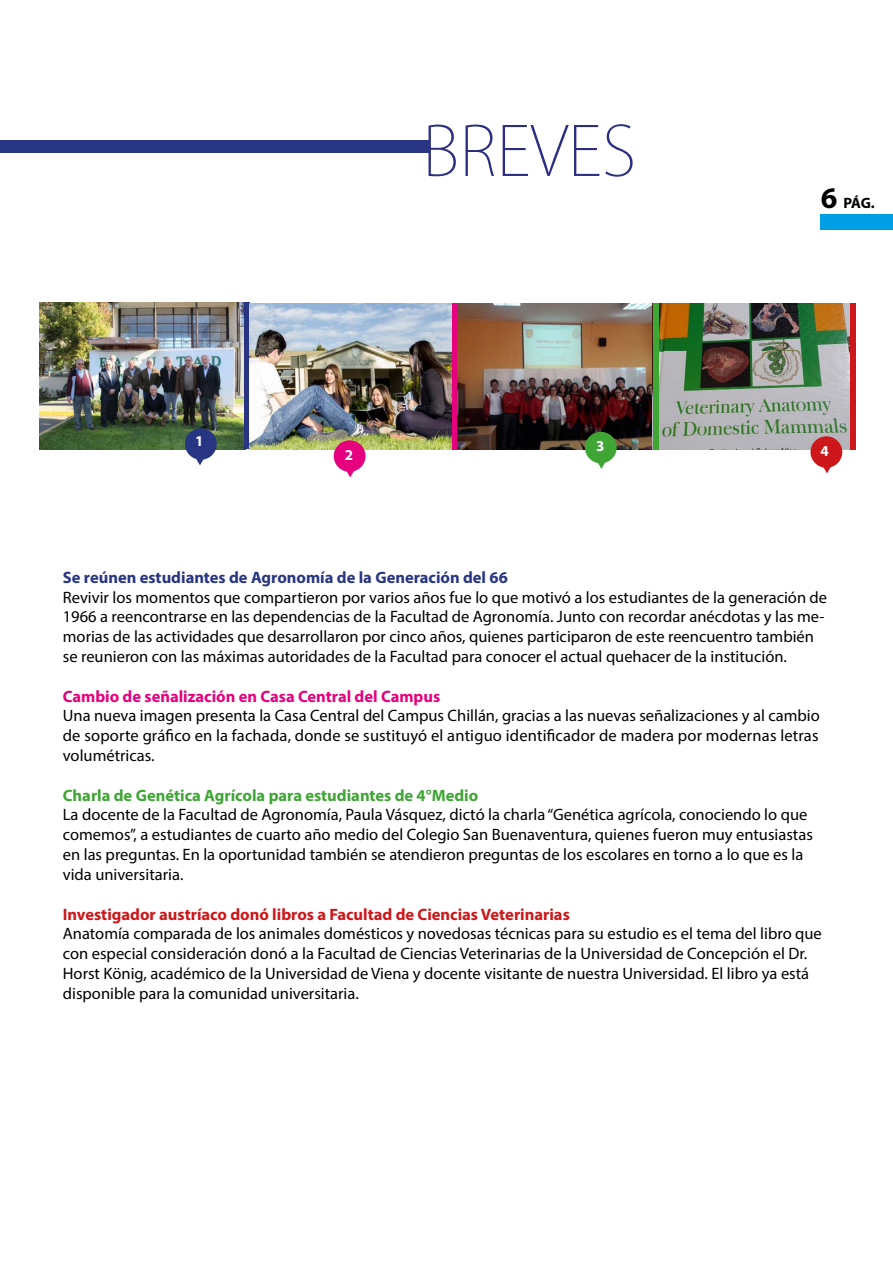
<style>
.page{position:relative;width:893px;height:1276px;background:#fff}
.page>*{position:absolute;margin:0;border:0;box-sizing:border-box;transform-origin:0 0}
.t1{font:200 67.5px "Koz Go Pr 6 N";color:#2d2e83}
.t2{font:16.5px/19.8px "Myriad Pro";color:#000}
.t3{font:700 16.5px "Myriad Pro";color:#cd171a}
.t4{font:700 16.5px "Myriad Pro";color:#283583}
.t5{font:700 16.5px "Myriad Pro";color:#3fa535}
.t6{font:700 16.5px "Myriad Pro";color:#e6007d}
.t7{font:700 15px "Myriad Pro";color:#000}
.t8{font:700 15px "Myriad Pro";color:#fff}
.s1{font-size:30px}
</style>
<div class="page">
<img style="left:457px;top:303px;width:393px;height:146px">
<img style="left:40px;top:302px;width:205px;height:147px">
<div style="left:0;top:140px;width:430px;height:13px;background:#283583"></div>
<div style="left:585px;top:432px;width:32px;height:31px;background:#3fa535;border-radius:50%"></div>
<svg style="left:595px;top:461px;width:13px;height:8px"></svg>
<div style="left:185px;top:428px;width:32px;height:32px;background:#283583;border-radius:50%"></div>
<svg style="left:193px;top:457px;width:13px;height:8px"></svg>
<div style="left:653px;top:303px;width:5px;height:146px;background:#3fa535"></div>
<div style="left:451px;top:303px;width:6px;height:146px;background:#e6007d"></div>
<div style="left:244px;top:303px;width:5px;height:146px;background:#283583"></div>
<div style="left:850px;top:303px;width:6px;height:146px;background:#cd171a"></div>
<div style="left:810px;top:436px;width:32px;height:32px;background:#cd171a;border-radius:50%"></div>
<svg style="left:820px;top:466px;width:13px;height:7px"></svg>
<img style="left:249px;top:303px;width:202px;height:146px">
<div style="left:334px;top:440px;width:31px;height:32px;background:#e6007d;border-radius:50%"></div>
<svg style="left:344px;top:470px;width:13px;height:7px"></svg>
<div style="left:821px;top:214px;width:72px;height:15px;background:#009fe3"></div>
<p class="t8" style="left:195px;top:431px;width:10px">1</p>
<h1 class="t1" style="left:422px;top:113px;width:215px">BREVES</h1>
<p class="t8" style="left:345px;top:445px;width:10px">2</p>
<p class="t8" style="left:596px;top:436px;width:10px">3</p>
<p class="t7" style="left:821px;top:194px;width:56px"><span class="s1">6</span> PÁG.</p>
<p class="t8" style="left:820px;top:441px;width:10px">4</p>
<p class="t4" style="left:63px;top:566px;width:446px">Se reúnen estudiantes de Agronomía de la Generación del 66</p>
<p class="t2" style="left:63px;top:587px;width:766px">Revivir los momentos que compartieron por varios años fue lo que motivó a los estudiantes de la generación de 1966 a reencontrarse en las dependencias de la Facultad de Agronomía. Junto con recordar anécdotas y las me&shy;morias de las actividades que desarrollaron por cinco años, quienes participaron de este reencuentro también se reunieron con las máximas autoridades de la Facultad para conocer el actual quehacer de la institución.</p>
<p class="t6" style="left:63px;top:685px;width:379px">Cambio de señalización en Casa Central del Campus</p>
<p class="t2" style="left:63px;top:706px;width:758px;text-align:justify">Una nueva imagen presenta la Casa Central del Campus Chillán, gracias a las nuevas señalizaciones y al cambio de soporte gráfico en la fachada, donde se sustituyó el antiguo identificador de madera por modernas letras volumétricas.</p>
<p class="t5" style="left:63px;top:784px;width:417px">Charla de Genética Agrícola para estudiantes de 4°Medio</p>
<p class="t2" style="left:63px;top:805px;width:751px">La docente de la Facultad de Agronomía, Paula Vásquez, dictó la charla “Genética agrícola, conociendo lo que comemos”, a estudiantes de cuarto año medio del Colegio San Buenaventura, quienes fueron muy entusiastas en las preguntas. En la oportunidad también se atendieron preguntas de los escolares en torno a lo que es la vida universitaria.</p>
<p class="t3" style="left:63px;top:903px;width:508px">Investigador austríaco donó libros a Facultad de Ciencias Veterinarias</p>
<p class="t2" style="left:63px;top:923px;width:760px">Anatomía comparada de los animales domésticos y novedosas técnicas para su estudio es el tema del libro que con especial consideración donó a la Facultad de Ciencias Veterinarias de la Universidad de Concepción el Dr.<br>Horst König, académico de la Universidad de Viena y docente visitante de nuestra Universidad. El libro ya está disponible para la comunidad universitaria.</p>
</div>
